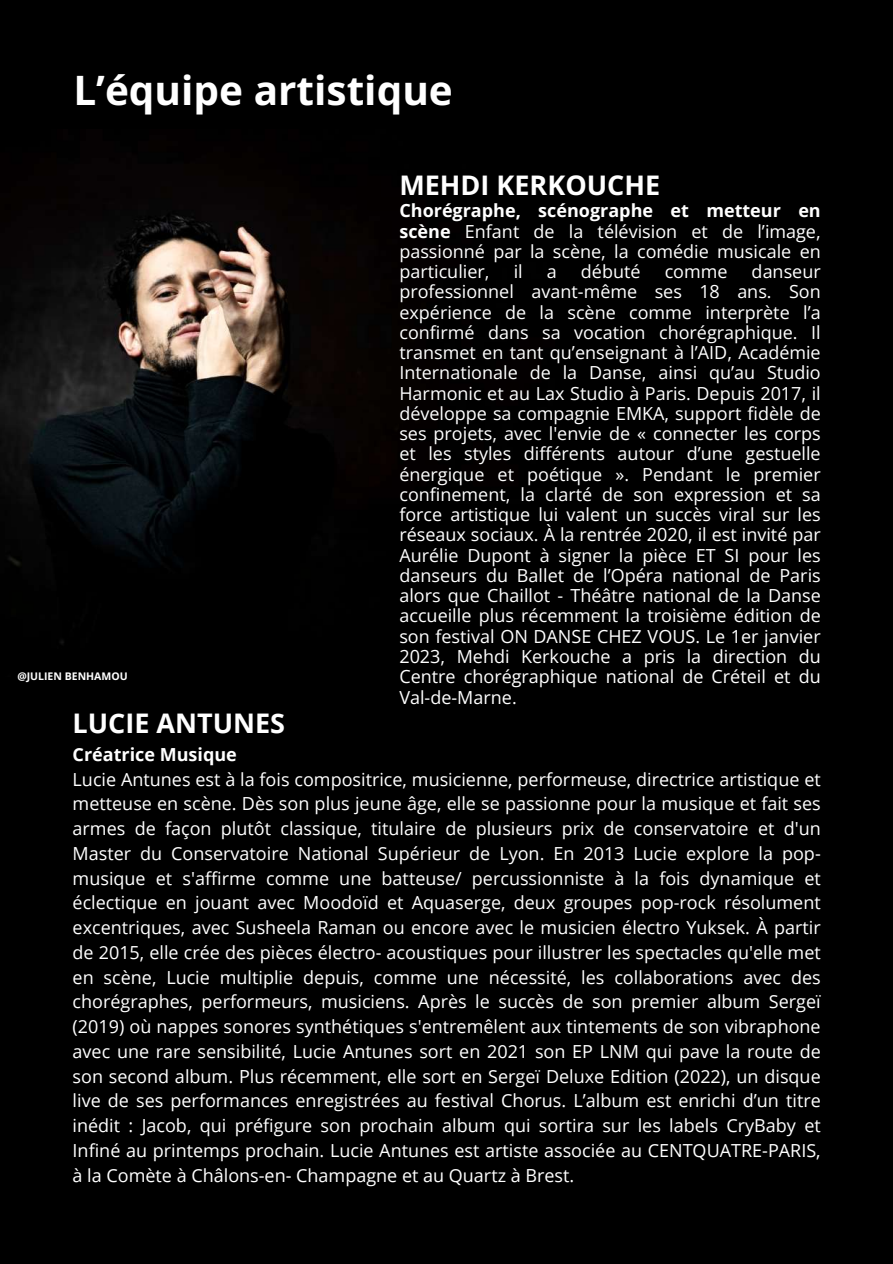
<style>
.page{position:relative;width:893px;height:1264px;background:#fff}
.page>*{position:absolute;margin:0;border:0;box-sizing:border-box;transform-origin:0 0}
.t1{font:700 40.5px "Open Sans";color:#fff}
.t2{font:700 27px "Open Sans";color:#fff}
.t3{font:18px/20.2px "Open Sans";color:#fff;text-align:justify}
.t4{font:700 18px "Open Sans";color:#fff}
.t5{font:700 10.5px "Open Sans";color:#fff}
.s1{font-weight:700}
</style>
<div class="page">
<div style="left:0;top:0;width:892px;height:1263px;background:#000"></div>
<img style="left:0;top:203px;width:473px;height:470px">
<h1 class="t1" style="left:73px;top:61px;width:381px">L’équipe artistique</h1>
<p class="t5" style="left:17px;top:669px;width:112px">@JULIEN BENHAMOU</p>
<h2 class="t2" style="left:399px;top:166px;width:262px">MEHDI KERKOUCHE</h2>
<p class="t3" style="left:399px;top:200px;width:423px"><span class="s1">Chorégraphe, scénographe et metteur en scène</span> Enfant de la télévision et de l’image, passionné par la scène, la comédie musicale en particulier,</p>
<p class="t3" style="left:513px;top:261px;width:11px">il</p>
<p class="t3" style="left:547px;top:261px;width:11px">a</p>
<p class="t3" style="left:581px;top:261px;width:55px">débuté</p>
<p class="t3" style="left:664px;top:261px;width:64px">comme</p>
<p class="t3" style="left:399px;top:261px;width:423px;text-indent:352px">danseur professionnel avant-même ses 18 ans. Son expérience de la scène comme interprète l’a confirmé dans sa vocation chorégraphique. Il transmet en tant qu’enseignant à l’AID, Académie Internationale de la Danse, ainsi qu’au Studio Harmonic et au Lax Studio à Paris. Depuis 2017, il développe sa compagnie EMKA, support fidèle de ses projets, avec l'envie de « connecter les corps et les styles diffé rents autour d’une gestuelle énergique et poétique ». Pendant le premier confinement, la clarté de son expression et sa force artistique lui valent un succès viral sur les réseaux sociaux. À la rentrée 2020, il est invité par Aurélie Dupont à signer la pièce ET SI pour les danseurs du Ballet de l’Opéra national de Paris alors que Chaillot - Théâtre national de la Danse accueille plus récemment la troisième édition de son festival ON DANSE CHEZ VOUS. Le 1er janvier 2023, Mehdi Kerkouche a pris la direction du Centre chorégraphique national de Créteil et du Val-de-Marne.</p>
<h2 class="t2" style="left:73px;top:703px;width:214px">LUCIE ANTUNES</h2>
<p class="t4" style="left:73px;top:741px;width:166px">Créatrice Musique</p>
<p class="t3" style="left:73px;top:766px;width:749px;line-height:24.8px">Lucie Antunes est à la fois compositrice, musicienne, performeuse, directrice artistique et metteuse en scène. Dès son plus jeune âge, elle se passionne pour la musique et fait ses armes de façon plutôt classique, titulaire de plusieurs prix de conservatoire et d'un Master du Conservatoire National Supérieur de Lyon. En 2013 Lucie explore la pop&shy;musique et s'affirme comme une batteuse/ percussionniste à la fois dynamique et éclectique en jouant avec Moodoïd et Aquaserge, deux groupes pop-rock résolument excentriques, avec Susheela Raman ou encore avec le musicien électro Yuksek. À partir de 2015, elle crée des pièces électro- acoustiques pour illustrer les spectacles qu'elle met en scène, Lucie multiplie depuis, comme une nécessité, les collaborations avec des chorégraphes, performeurs, musiciens. Après le succès de son premier album Sergeï (2019) où nappes sonores synthétiques s'entremêlent aux tintements de son vibraphone avec une rare sensibilité, Lucie Antunes sort en 2021 son EP LNM qui pave la route de son second album. Plus récemment, elle sort en Sergeï Deluxe Edition (2022), un disque live de ses performances enregistrées au festival Chorus. L’album est enrichi d’un titre inédit : Jacob, qui préfigure son prochain album qui sortira sur les labels CryBaby et Infiné au printemps prochain. Lucie Antunes est artiste associée au CENTQUATRE-PARIS, à la Comète à Châ lons-en- Champagne et au Quartz à Brest.</p>
</div>
